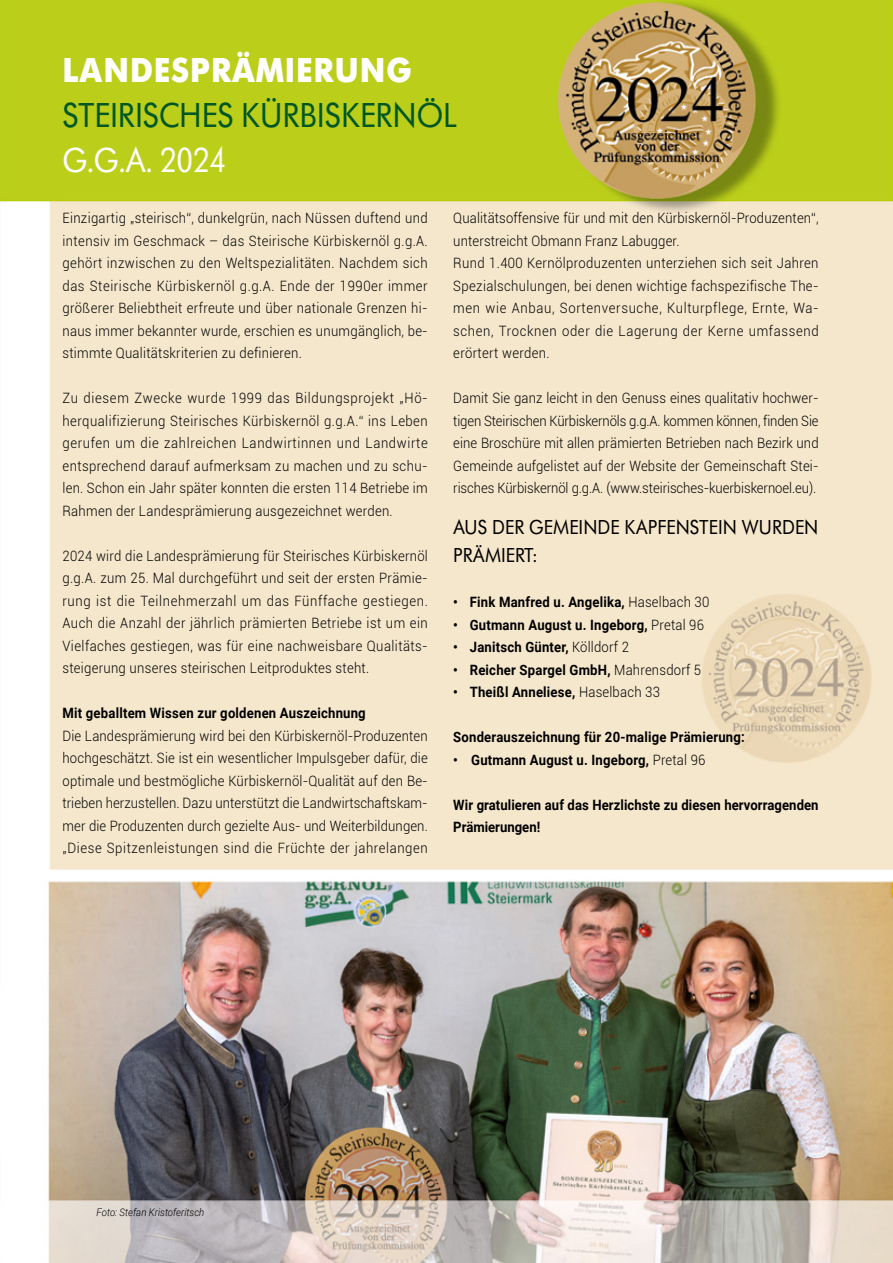
<style>
.page{position:relative;width:893px;height:1263px;background:#fff}
.page>*{position:absolute;margin:0;border:0;box-sizing:border-box;transform-origin:0 0}
.t1{font:36px "Futura SB";letter-spacing:-.005em;color:#005724;scale:.92 1}
.t2{font:700 36px "Futura SB";letter-spacing:.025em;color:#fff;scale:.92 1}
.t3{font:36px "Futura SB";color:#fff;scale:.92 1}
.t4{font:21px/28.5px "Futura SB";letter-spacing:.005em;color:#000;scale:.92 1}
.t5{font:300 14.25px/22.5px "Roboto";letter-spacing:.02em;color:#000;text-align:justify;scale:.92 1}
.t6{font:700 14.25px/22.5px "Roboto";letter-spacing:.015em;color:#000;scale:.92 1}
.t7{font:italic 300 10.5px "Roboto";color:#000;scale:.92 1}
.s1{font-weight:300}
</style>
<div class="page">
<img style="left:0;top:0;width:893px;height:1263px">
<h1 class="t2" style="left:63px;top:50px;width:381px">LANDESPRÄMIERUNG</h1>
<h1 class="t1" style="left:63px;top:96px;width:430px">STEIRISCHES KÜRBISKERNÖL</h1>
<h1 class="t3" style="left:63px;top:141px;width:179px">G.G.A. 2024</h1>
<p class="t5" style="left:63px;top:206px;width:399px">Einzigartig „steirisch“, dunkelgrün, nach Nüssen duftend und intensiv im Geschmack – das Steirische Kürbiskernöl g.g.A. gehört inzwischen zu den Weltspezialitäten. Nachdem sich das Steirische Kürbiskernöl g.g.A. Ende der 1990er immer größerer Beliebtheit erfreute und über nationale Grenzen hi&shy;naus immer bekannter wurde, erschien es unumgänglich, be&shy;stimmte Qualitätskriterien zu definieren.</p>
<p class="t5" style="left:63px;top:386px;width:399px">Zu diesem Zwecke wurde 1999 das Bildungsprojekt „Hö&shy;herqualifizierung Steirisches Kürbiskernöl g.g.A.“ ins Leben gerufen um die zahlreichen Landwirtinnen und Landwirte entsprechend darauf aufmerksam zu machen und zu schu&shy;len. Schon ein Jahr später konnten die ersten 114 Betriebe im Rahmen der Landesprämierung ausgezeichnet werden.</p>
<p class="t5" style="left:63px;top:544px;width:399px">2024 wird die Landesprämierung für Steirisches Kürbiskernöl g.g.A. zum 25. Mal durchgeführt und seit der ersten Prämie&shy;rung ist die Teilnehmerzahl um das Fünffache gestiegen.<br>Auch die Anzahl der jährlich prämierten Betriebe ist um ein Vielfaches gestiegen, was für eine nachweisbare Qualitäts&shy;steigerung unseres steirischen Leitproduktes steht.</p>
<p class="t6" style="left:63px;top:701px;width:331px">Mit geballtem Wissen zur goldenen Auszeichnung</p>
<p class="t5" style="left:63px;top:724px;width:399px">Die Landesprämierung wird bei den Kürbiskernöl-Produzenten hochgeschätzt. Sie ist ein wesentlicher Impulsgeber dafür, die optimale und bestmögliche Kürbiskernöl-Qualität auf den Be&shy;trieben herzustellen. Dazu unterstützt die Landwirtschaftskam&shy;mer die Produzenten durch gezielte Aus- und Weiterbildungen. „Diese Spitzenleistungen sind die Früchte der jahrelangen</p>
<p class="t5" style="left:453px;top:206px;width:399px;text-align:left">Qualitätsoffensive für und mit den Kürbiskernöl-Produzenten“, unterstreicht Obmann Franz Labugger.<br>Rund 1.400 Kernölproduzenten unterziehen sich seit Jahren Spezialschulungen, bei denen wichtige fachspezifische The&shy;men wie Anbau, Sortenversuche, Kulturpflege, Ernte, Wa&shy;schen, Trocknen oder die Lagerung der Kerne umfassend erörtert werden.</p>
<p class="t5" style="left:453px;top:386px;width:399px">Damit Sie ganz leicht in den Genuss eines qualitativ hochwer&shy;tigen Steirischen Kürbiskernöls g.g.A. kommen können, finden Sie eine Broschüre mit allen prämierten Betrieben nach Bezirk und Gemeinde aufgelistet auf der Website der Gemeinschaft Stei&shy;risches Kürbiskernöl g.g.A. (www.steirisches-kuerbiskernoel.eu).</p>
<h2 class="t4" style="left:453px;top:513px;width:398px">AUS DER GEMEINDE KAPFENSTEIN WURDEN<br>PRÄMIERT:</h2>
<p class="t6" style="left:453px;top:590px;width:280px">• Fink Manfred u. Angelika, <span class="s1">Haselbach 30</span></p>
<p class="t6" style="left:453px;top:613px;width:274px">• Gutmann August u. Ingeborg, <span class="s1">Pretal 96</span></p>
<p class="t6" style="left:453px;top:635px;width:192px">• Janitsch Günter, <span class="s1">Kölldorf 2</span></p>
<p class="t6" style="left:453px;top:658px;width:271px">• Reicher Spargel GmbH, <span class="s1">Mahrensdorf 5</span></p>
<p class="t6" style="left:453px;top:680px;width:226px">• Theißl Anneliese, <span class="s1">Haselbach 33</span></p>
<p class="t6" style="left:453px;top:725px;width:318px">Sonderauszeichnung für 20-malige Prämierung:</p>
<p class="t6" style="left:453px;top:748px;width:276px">• Gutmann August u. Ingeborg, <span class="s1">Pretal 96</span></p>
<p class="t6" style="left:453px;top:793px;width:399px">Wir gratulieren auf das Herzlichste zu diesen hervorragenden<br>Prämierungen!</p>
<p class="t7" style="left:97px;top:1205px;width:119px">Foto: Stefan Kristoferitsch</p>
</div>
